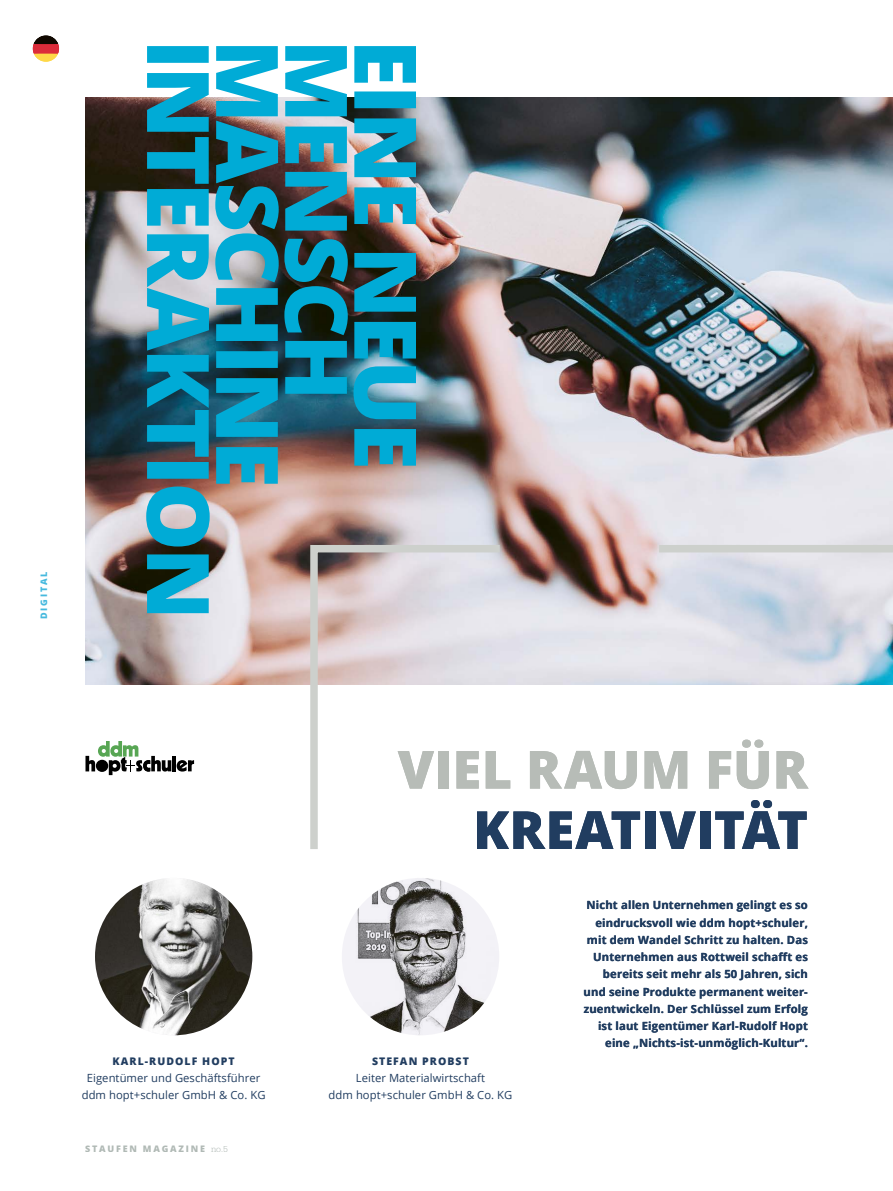
<style>
.page{position:relative;width:893px;height:1191px;background:#fff}
.page>*{position:absolute;margin:0;border:0;box-sizing:border-box;transform-origin:0 0}
.t1{font:800 52.5px "Open Sans";letter-spacing:-.005em;color:#b7bcb7}
.t2{font:800 52.5px "Open Sans";color:#213d60}
.t3{font:700 11.25px/17.2px "Open Sans";letter-spacing:.015em;color:#213d60;text-align:right}
.t4{font:11.25px/17.2px "Open Sans";letter-spacing:.005em;color:#213d60;text-align:center}
.t5{font:800 10.5px "Open Sans";letter-spacing:.1em;color:#213d60}
.t6{font:800 9px "Open Sans";letter-spacing:.2em;color:#8e9b95}
.t7{font:800 9px "Open Sans";letter-spacing:.2em;color:#46b9de}
.s1{font-family:"Serifa";font-weight:300}
</style>
<div class="page">
<img style="left:85px;top:98px;width:807px;height:587px">
<svg style="left:306px;top:541px;width:201px;height:308px"></svg>
<div style="left:659px;top:545px;width:234px;height:7px;background:#cdd0cc"></div>
<img style="left:95px;top:878px;width:157px;height:157px;border-radius:79px">
<img style="left:342px;top:878px;width:157px;height:157px">
<svg style="left:85px;top:741px;width:86px;height:34px"></svg>
<hr style="left:172px;top:756px;width:4px;height:15px;background:#000">
<svg style="left:177px;top:760px;width:17px;height:11px"></svg>
<img style="left:146px;top:46px;width:270px;height:567px">
<svg style="left:33px;top:35px;width:26px;height:27px"></svg>
<p class="t7" style="left:37px;top:619px;width:49px;rotate:-90deg">DIGITAL</p>
<p class="t5" style="left:113px;top:1052px;width:124px">KARL-RUDOLF HOPT</p>
<p class="t4" style="left:82px;top:1069px;width:185px">Eigentümer und Geschäftsführer ddm hopt+schuler GmbH &amp; Co. KG</p>
<p class="t6" style="left:85px;top:1141px;width:144px">STAUFEN MAGAZINE <span class="s1">no.5</span></p>
<h1 class="t1" style="left:398px;top:729px;width:412px">VIEL RAUM FÜR</h1>
<h1 class="t2" style="left:473px;top:790px;width:337px">KREATIVITÄT</h1>
<p class="t5" style="left:372px;top:1052px;width:98px">STEFAN PROBST</p>
<p class="t4" style="left:329px;top:1069px;width:185px">Leiter Materialwirtschaft<br>ddm hopt+schuler GmbH &amp; Co. KG</p>
<p class="t3" style="left:583px;top:896px;width:226px">Nicht allen Unternehmen gelingt es so eindrucksvoll wie ddm hopt+schuler, mit dem Wandel Schritt zu halten. Das Unternehmen aus Rottweil schafft es bereits seit mehr als 50 Jahren, sich und seine Produkte permanent weiter&shy;zuentwickeln. Der Schlüssel zum Erfolg ist laut Eigentümer Karl-Rudolf Hopt eine „Nichts-ist-unmöglich-Kultur“.</p>
<p class="t3" style="left:778px;top:948px;width:11px">f</p>
</div>
